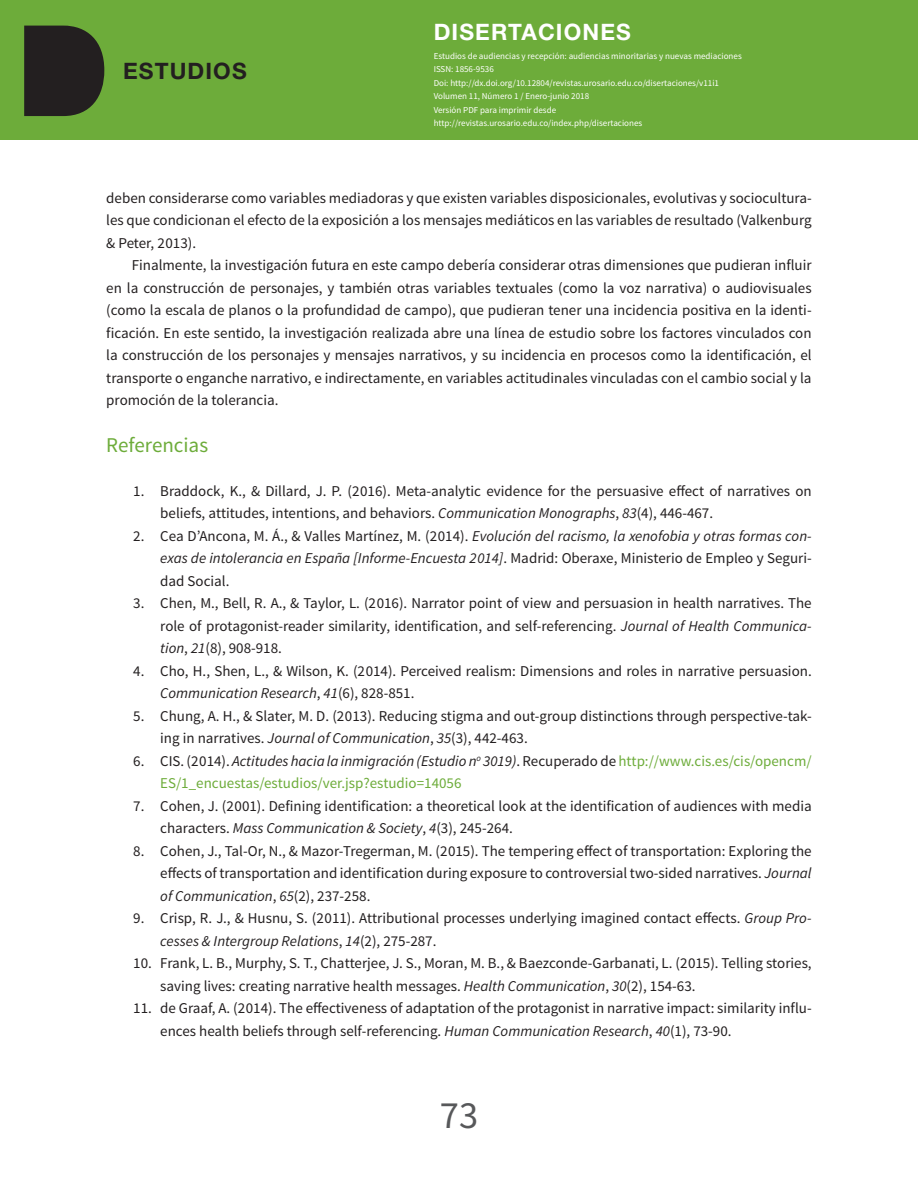
<style>
.page{position:relative;width:918px;height:1188px;background:#fff}
.page>*{position:absolute;margin:0;border:0;box-sizing:border-box;transform-origin:0 0}
.t1{font:38.4px "Source Sans Pro";color:#57585a}
.t2{font:700 22.65px "Helvetica Neue LT Std";letter-spacing:.05em;color:#fff}
.t3{font:700 22.65px "Helvetica Neue LT Std";letter-spacing:.05em;color:#231f20}
.T2{font:21px "Source Sans Pro";color:#6dac3a}
.p2{font:15px/22.5px "Source Sans Pro";color:#231f20}
.t4{font:15px/22.5px "Source Sans Pro";color:#6dac3a}
.t5{font:9px/13.5px "Source Sans Pro";color:#fff}
.s1{font-style:inherit}
.s2{font-style:italic}
.s3{color:#231f20}
.s4{font-style:italic;color:#231f20}
</style>
<div class="page">
<div style="left:0;top:0;width:918px;height:139px;background:#6dac3a"></div>
<svg style="left:24px;top:26px;width:80px;height:90px;background:#292b22"></svg>
<h2 class="t3" style="left:123px;top:57px;width:125px">ESTUDIOS</h2>
<h2 class="t2" style="left:434px;top:18px;width:199px">DISERTACIONES</h2>
<p class="t5" style="left:434px;top:49px;width:310px">Estudios de audiencias y recepción: audiencias minoritarias y nuevas mediaciones <span class="s1">ISSN</span>: 1856-9536<br>Doi: http://dx.doi.org/10.12804/revistas.urosario.edu.co/disertaciones/v11i1<br>Volumen 11, Número 1 / Enero-junio 2018<br>Versión <span class="s1">PDF</span> para imprimir desde http://revistas.urosario.edu.co/index.php/disertaciones</p>
<p class="p2" style="left:106px;top:187px;width:707px;text-align:justify">deben considerarse como variables mediadoras y que existen variables disposicionales, evolutivas y sociocultura&shy;les que condicionan el efecto de la exposición a los mensajes mediáticos en las variables de resultado (Valkenburg &amp; Peter, 2013).</p>
<p class="p2" style="left:106px;top:254px;width:707px;text-align:justify;text-indent:26px">Finalmente, la investigación futura en este campo debería considerar otras dimensiones que pudieran influir en la construcción de personajes, y también otras variables textuales (como la voz narrativa) o audiovisuales (como la escala de planos o la profundidad de campo), que pudieran tener una incidencia positiva en la identi&shy;ficación. En este sentido, la investigación realizada abre una línea de estudio sobre los factores vinculados con la construcción de los personajes y mensajes narrativos, y su incidencia en procesos como la identificación, el transporte o enganche narrativo, e indirectamente, en variables actitudinales vinculadas con el cambio social y la promoción de la tolerancia.</p>
<p class="T2" style="left:106px;top:432px;width:103px">Referencias</p>
<p class="p2" style="left:160px;top:480px;width:653px;text-indent:-27px">1. Braddock, K., &amp; Dillard, J. P. (2016). Meta-analytic evidence for the persuasive effect of narratives on beliefs, attitudes, intentions, and behaviors. <span class="s2">Communication Monographs</span>, <span class="s2">83</span>(4), 446-467.</p>
<p class="p2" style="left:160px;top:525px;width:653px;text-align:justify;text-indent:-27px">2. Cea D’Ancona, M. Á., &amp; Valles Martínez, M. (2014). <span class="s2">Evolución del racismo, la xenofobia y otras formas con&shy;exas de intolerancia en España [Informe-Encuesta 2014]</span>. Madrid: Oberaxe, Ministerio de Empleo y Seguri&shy;dad Social.</p>
<p class="p2" style="left:160px;top:592px;width:653px;text-align:justify;text-indent:-27px">3. Chen, M., Bell, R. A., &amp; Taylor, L. (2016). Narrator point of view and persuasion in health narratives. The role of protagonist-reader similarity, identification, and self-referencing. <span class="s2">Journal of Health Communica&shy;tion</span>, <span class="s2">21</span>(8), 908-918.</p>
<p class="p2" style="left:160px;top:660px;width:653px;text-indent:-27px">4. Cho, H., Shen, L., &amp; Wilson, K. (2014). Perceived realism: Dimensions and roles in narrative persuasion.<br><span class="s2">Communication Research</span>, <span class="s2">41</span>(6), 828-851.</p>
<p class="p2" style="left:160px;top:705px;width:653px;text-indent:-27px">5. Chung, A. H., &amp; Slater, M. D. (2013). Reducing stigma and out-group distinctions through perspective-tak&shy;ing in narratives. <span class="s2">Journal of Communication</span>, <span class="s2">35</span>(3), 442-463.</p>
<p class="t4" style="left:160px;top:750px;width:653px;text-indent:-27px"><span class="s3">6. CIS. (2014).</span> <span class="s4">Actitudes hacia la inmigración (Estudio n</span><sup>o</sup> <span class="s4">3019)</span><span class="s3">. Recuperado de</span> http://www.cis.es/cis/opencm/<br>ES/1_encuestas/estudios/ver.jsp?estudio=14056</p>
<p class="p2" style="left:160px;top:795px;width:653px;text-indent:-27px">7. Cohen, J. (2001). Defining identification: a theoretical look at the identification of audiences with media characters. <span class="s2">Mass Communication &amp; Society</span>, <span class="s2">4</span>(3), 245-264.</p>
<p class="p2" style="left:160px;top:840px;width:653px;text-align:justify;text-indent:-27px">8. Cohen, J., Tal-Or, N., &amp; Mazor-Tregerman, M. (2015). The tempering effect of transportation: Exploring the effects of transportation and identification during exposure to controversial two-sided narratives. <span class="s2">Journal of Communication</span>, <span class="s2">65</span>(2), 237-258.</p>
<p class="p2" style="left:160px;top:907px;width:653px;text-indent:-27px">9. Crisp, R. J., &amp; Husnu, S. (2011). Attributional processes underlying imagined contact effects. <span class="s2">Group Pro&shy;cesses &amp; Intergroup Relations</span>, <span class="s2">14</span>(2), 275-287.</p>
<p class="p2" style="left:160px;top:952px;width:653px;text-indent:-27px">10. Frank, L. B., Murphy, S. T., Chatterjee, J. S., Moran, M. B., &amp; Baezconde-Garbanati, L. (2015). Telling stories, saving lives: creating narrative health messages. <span class="s2">Health Communication</span>, <span class="s2">30</span>(2), 154-63.</p>
<p class="p2" style="left:160px;top:997px;width:653px;text-indent:-27px">11. de Graaf, A. (2014). The effectiveness of adaptation of the protagonist in narrative impact: similarity influ&shy;ences health beliefs through self-referencing. <span class="s2">Human Communication Research</span>, <span class="s2">40</span>(1), 73-90.</p>
<h1 class="t1" style="left:440px;top:1092px;width:40px">73</h1>
</div>
